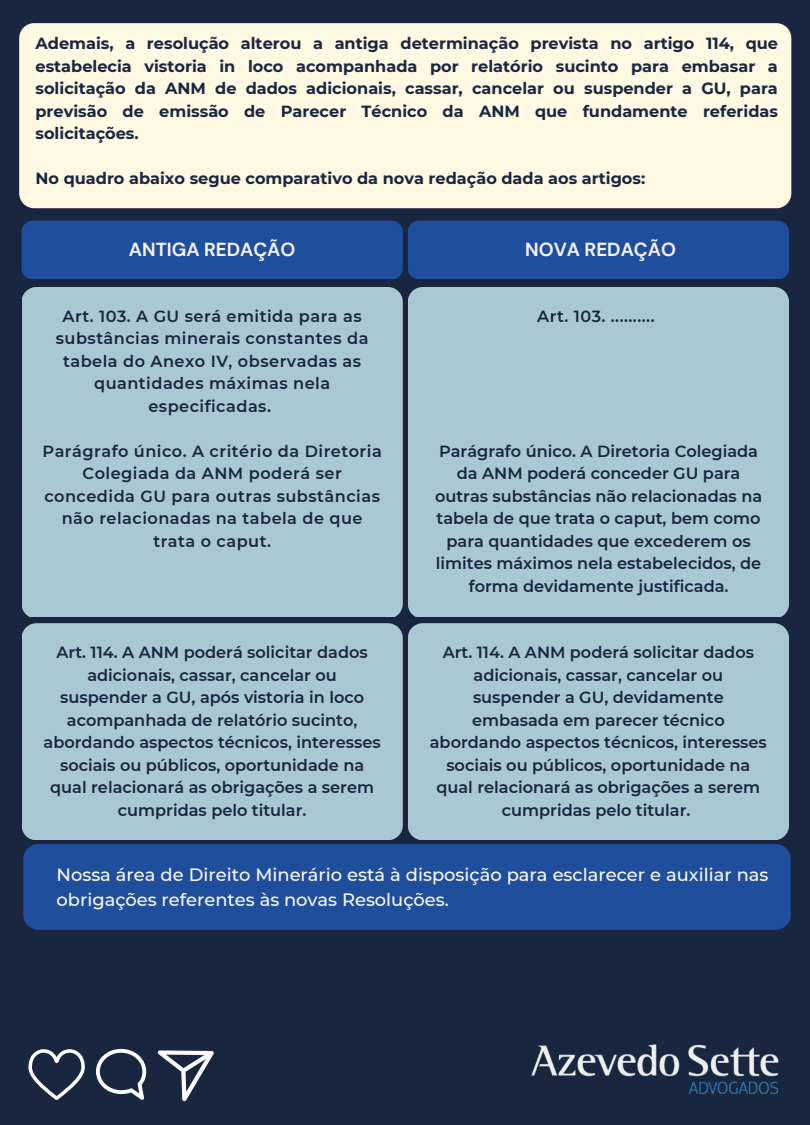
<style>
.page{position:relative;width:810px;height:1125px;background:#192640}
.page>*{position:absolute;margin:0;border:0;box-sizing:border-box;transform-origin:0 0}
.t1{font:700 18.9px "DM Sans";color:#f7f3ff}
.t2{font:500 17.9px/24.8px "Montserrat";color:#fdfcff}
.t3{font:600 16.1px/22.5px "Montserrat";color:#192640;text-align:center}
.t4{font:700 16.1px/22.5px "Montserrat";color:#192640;text-align:justify}
.t5{font:600 16.1px/22.5px "Montserrat";letter-spacing:.03em;color:#192640;text-align:center}
</style>
<div class="page">
<div style="left:19px;top:23px;width:772px;height:185px;background:#fff8e3"></div>
<div style="left:22px;top:287px;width:380px;height:329px;background:#aac7d4"></div>
<div style="left:408px;top:287px;width:381px;height:329px;background:#aac7d4"></div>
<div style="left:22px;top:221px;width:767px;height:58px;background:#1f4e9d"></div>
<div style="left:22px;top:623px;width:380px;height:216px;background:#aac7d4"></div>
<div style="left:408px;top:623px;width:381px;height:216px;background:#aac7d4"></div>
<svg style="left:28px;top:1049px;width:57px;height:51px"></svg>
<svg style="left:96px;top:1049px;width:50px;height:51px"></svg>
<svg style="left:158px;top:1050px;width:56px;height:51px"></svg>
<img style="left:532px;top:1044px;width:247px;height:50px">
<div style="left:23px;top:844px;width:767px;height:86px;background:#1f4e9d"></div>
<p class="t4" style="left:36px;top:32px;width:744px">Ademais, a resolução alterou a antiga determinação prevista no artigo 114, que estabelecia vistoria in loco acompanhada por relatório sucinto para embasar a solicitação da ANM de dados adicionais, cassar, cancelar ou suspender a GU, para previsão de emissão de Parecer Técnico da ANM que fundamente referidas solicitações.</p>
<p class="t4" style="left:36px;top:167px;width:611px">No quadro abaixo segue comparativo da nova redação dada aos artigos:</p>
<p class="t1" style="left:129px;top:237px;width:168px">ANTIGA REDAÇÃO</p>
<p class="t1" style="left:525px;top:237px;width:152px">NOVA REDAÇÃO</p>
<p class="t5" style="left:56px;top:305px;width:314px">Art. 103. A GU será emitida para as substâncias minerais constantes da tabela do Anexo IV, observadas as quantidades máximas nela especificadas.</p>
<p class="t5" style="left:42px;top:440px;width:341px">Parágrafo único. A critério da Diretoria<br>Colegiada da ANM poderá ser concedida GU para outras substâncias não relacionadas na tabela de que trata o caput.</p>
<p class="t3" style="left:537px;top:305px;width:119px">Art. 103. ..........</p>
<p class="t3" style="left:435px;top:440px;width:329px">Parágrafo único. A Diretoria Colegiada da ANM poderá conceder GU para outras substâncias não relacionadas na tabela de que trata o caput, bem como para quantidades que excederem os limites máximos nela estabelecidos, de forma devidamente justificada.</p>
<p class="t3" style="left:44px;top:641px;width:339px">Art. 114. A ANM poderá solicitar dados adicionais, cassar, cancelar ou suspender a GU, após vistoria in loco acompanhada de relatório sucinto, abordando aspectos técnicos, interesses sociais ou públicos, oportunidade na qual relacionará as obrigações a serem cumpridas pelo titular.</p>
<p class="t3" style="left:430px;top:641px;width:339px">Art. 114. A ANM poderá solicitar dados adicionais, cassar, cancelar ou suspender a GU, devidamente embasada em parecer técnico abordando aspectos técnicos, interesses sociais ou públicos, oportunidade na qual relacionará as obrigações a serem cumpridas pelo titular.</p>
<p class="t2" style="left:57px;top:862px;width:713px">Nossa área de Direito Minerário está à disposição para esclarecer e auxiliar nas obrigações referentes às novas Resoluções.</p>
</div>
